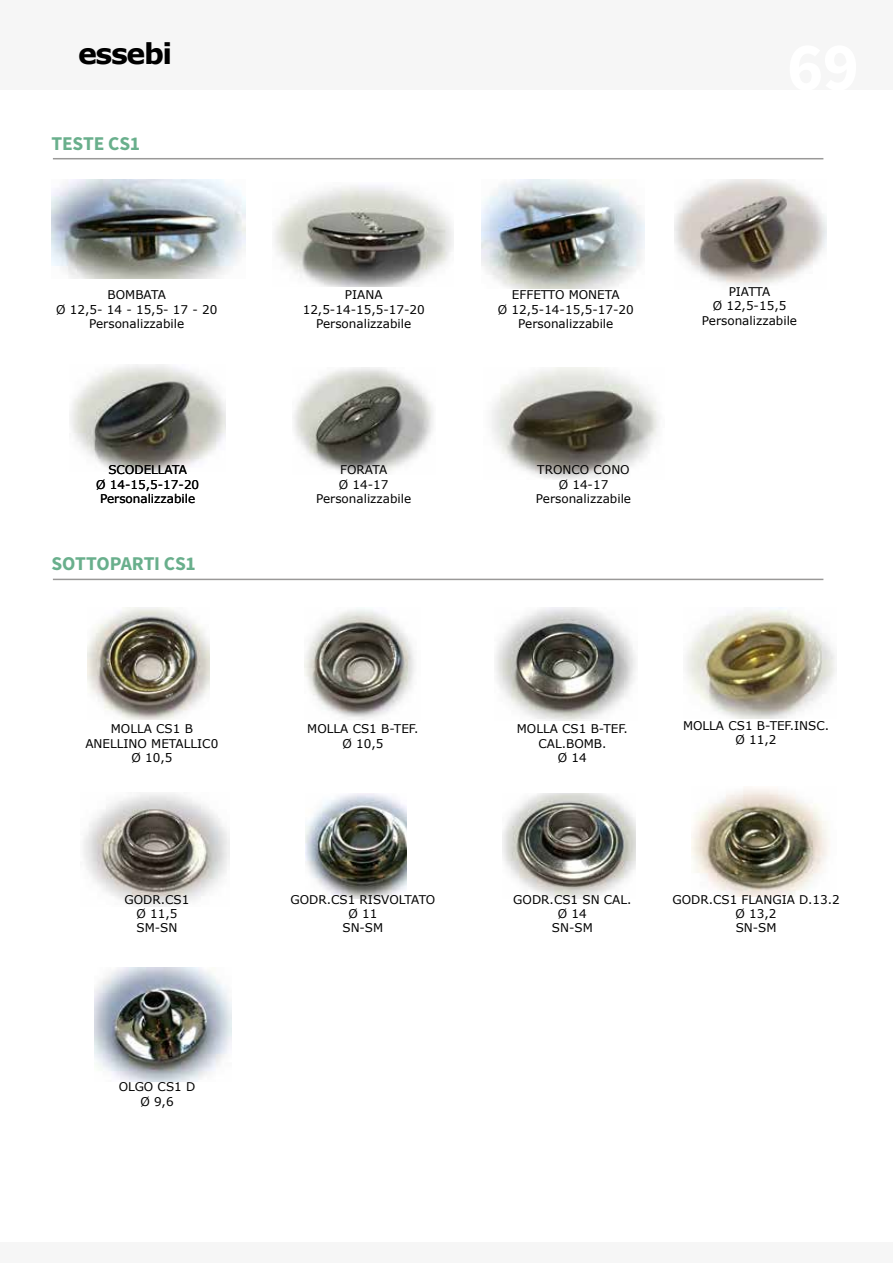
<style>
.page{position:relative;width:893px;height:1263px;background:#fff}
.page>*{position:absolute;margin:0;border:0;box-sizing:border-box;transform-origin:0 0}
.t1{font:700 28.5px "Verdana";letter-spacing:-.05em;color:#000}
.t2{font:700 19.5px "Source Sans Pro";letter-spacing:-.01em;color:#69af8c}
.t3{font:12px/14.4px "Verdana";color:#000;text-align:center}
</style>
<div class="page">
<div style="left:0;top:0;width:893px;height:90px;background:#f6f6f6"></div>
<div style="left:0;top:1242px;width:893px;height:21px;background:#f6f6f6"></div>
<hr style="left:53px;top:158px;width:770px;height:1px;background:#9a9998">
<hr style="left:53px;top:579px;width:770px;height:1px;background:#9a9998">
<img style="left:52px;top:179px;width:194px;height:99px">
<img style="left:481px;top:180px;width:163px;height:108px">
<img style="left:274px;top:186px;width:179px;height:100px">
<img style="left:492px;top:367px;width:168px;height:112px">
<img style="left:293px;top:367px;width:140px;height:107px">
<img style="left:70px;top:364px;width:156px;height:107px">
<img style="left:675px;top:179px;width:151px;height:107px">
<img style="left:88px;top:607px;width:122px;height:113px">
<img style="left:305px;top:609px;width:110px;height:111px">
<img style="left:305px;top:793px;width:101px;height:105px">
<img style="left:83px;top:793px;width:147px;height:113px">
<img style="left:495px;top:607px;width:141px;height:114px">
<img style="left:686px;top:607px;width:150px;height:111px">
<img style="left:502px;top:793px;width:133px;height:105px">
<img style="left:95px;top:967px;width:137px;height:115px">
<img style="left:692px;top:788px;width:137px;height:108px">
<h1 class="t1" style="left:78px;top:34px;width:96px">essebi</h1>
<h2 class="t2" style="left:52px;top:131px;width:90px">TESTE CS1</h2>
<p class="t3" style="left:56px;top:288px;width:163px">BOMBATA<br>Ø 12,5- 14 - 15,5- 17 - 20<br>Personalizzabile</p>
<p class="t3" style="left:303px;top:288px;width:124px">PIANA<br>12,5-14-15,5-17-20<br>Personalizzabile</p>
<p class="t3" style="left:498px;top:288px;width:137px">EFFETTO MONETA<br>Ø 12,5-14-15,5-17-20<br>Personalizzabile</p>
<p class="t3" style="left:96px;top:463px;width:105px">SCODELLATA<br>Ø 14-15,5-17-20<br>Personalizzabile</p>
<p class="t3" style="left:316px;top:462px;width:97px">FORATA<br>Ø 14-17<br>Personalizzabile</p>
<p class="t3" style="left:536px;top:462px;width:97px">TRONCO CONO<br>Ø 14-17<br>Personalizzabile</p>
<h2 class="t2" style="left:52px;top:551px;width:146px">SOTTOPARTI CS1</h2>
<p class="t3" style="left:702px;top:284px;width:97px">PIATTA<br>Ø 12,5-15,5<br>Personalizzabile</p>
<p class="t3" style="left:85px;top:721px;width:134px">MOLLA CS1 B<br>ANELLINO METALLIC0<br>Ø 10,5</p>
<p class="t3" style="left:307px;top:721px;width:113px">MOLLA CS1 B-TEF.<br>Ø 10,5</p>
<p class="t3" style="left:517px;top:721px;width:113px">MOLLA CS1 B-TEF.<br>CAL.BOMB.<br>Ø 14</p>
<p class="t3" style="left:683px;top:718px;width:148px">MOLLA CS1 B-TEF.INSC.<br>Ø 11,2</p>
<p class="t3" style="left:125px;top:892px;width:66px">GODR.CS1<br>Ø 11,5<br>SM-SN</p>
<p class="t3" style="left:290px;top:892px;width:146px">GODR.CS1 RISVOLTATO<br>Ø 11<br>SN-SM</p>
<p class="t3" style="left:513px;top:892px;width:120px">GODR.CS1 SN CAL.<br>Ø 14<br>SN-SM</p>
<p class="t3" style="left:672px;top:892px;width:169px">GODR.CS1 FLANGIA D.13.2<br>Ø 13,2<br>SN-SM</p>
<p class="t3" style="left:119px;top:1079px;width:78px">OLGO CS1 D<br>Ø 9,6</p>
</div>
